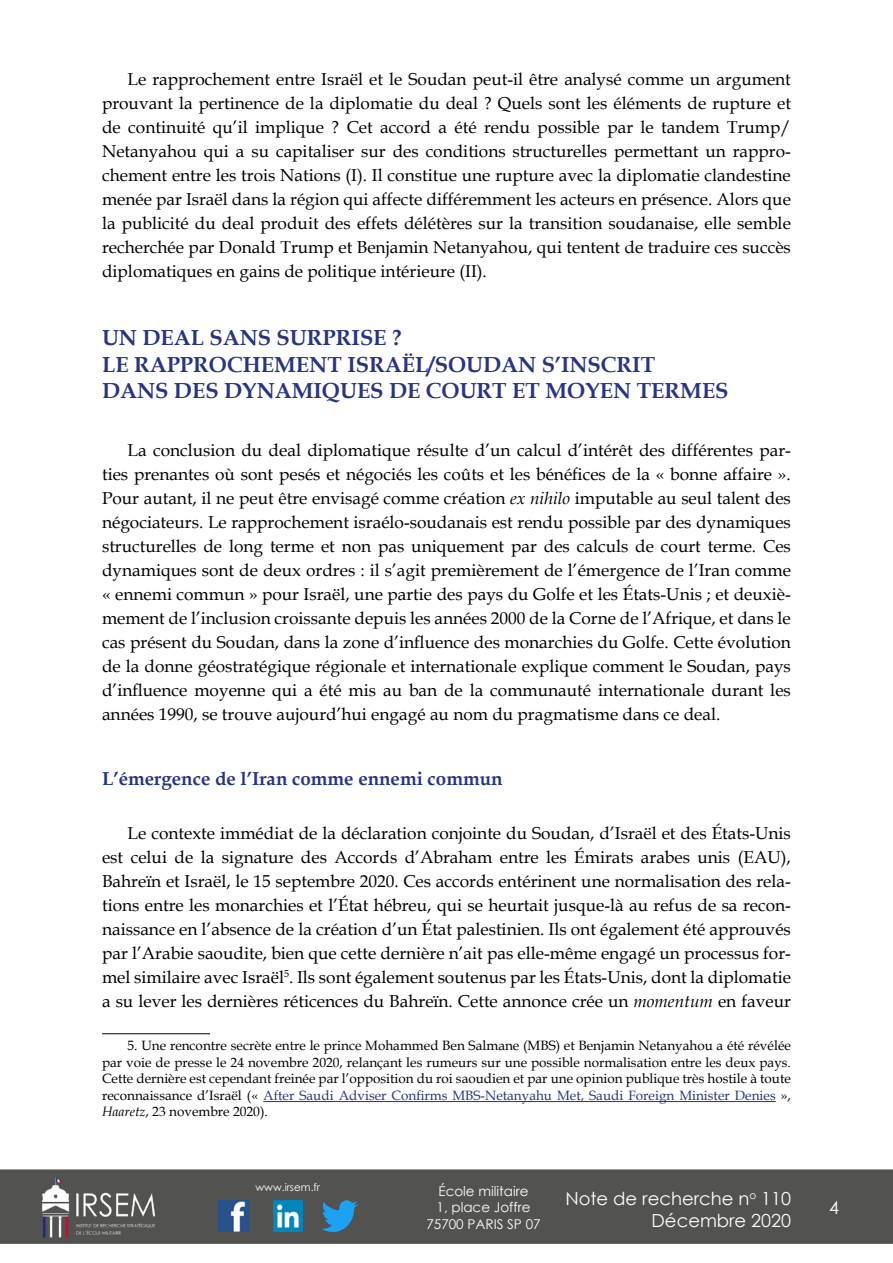
<style>
.page{position:relative;width:893px;height:1263px;background:#fff}
.page>*{position:absolute;margin:0;border:0;box-sizing:border-box;transform-origin:0 0}
.t1{font:700 21.75px/26.1px "Book Antiqua";color:#283583}
.t2{font:700 18.75px "Book Antiqua";color:#283583}
.t3{font:18px/21.6px "Century Gothic";color:#fff;text-align:right}
.t4{font:17.25px/24px "Book Antiqua";color:#000;text-align:justify}
.t5{font:13.5px/16.5px "Book Antiqua";color:#000;text-align:justify}
.t6{font:13.5px/16.2px "Century Gothic";color:#fff;text-align:center}
.t7{font:10.5px "Century Gothic";color:#fff}
.s1{font-style:italic}
.s2{color:#283583}
</style>
<div class="page">
<div style="left:0;top:1169px;width:893px;height:75px;background:#525251"></div>
<img style="left:39px;top:1169px;width:117px;height:75px">
<img style="left:322px;top:1200px;width:36px;height:32px">
<img style="left:218px;top:1200px;width:31px;height:32px">
<img style="left:274px;top:1200px;width:28px;height:32px">
<hr style="left:102px;top:1033px;width:108px;height:1px;background:#000">
<hr style="left:263px;top:1101px;width:513px;height:1px;background:#283583">
<p class="t4" style="left:102px;top:67px;width:690px;text-indent:26px">Le rapprochement entre Israël et le Soudan peut-il être analysé comme un argument prouvant la pertinence de la diplomatie du deal ? Quels sont les éléments de rupture et de continuité qu’il implique ? Cet accord a été rendu possible par le tandem Trump/ Netanyahou qui a su capitaliser sur des conditions structurelles permettant un rappro&shy;chement entre les trois Nations (I). Il constitue une rupture avec la diplomatie clandestine menée par Israël dans la région qui affecte différemment les acteurs en présence. Alors que la publicité du deal produit des effets délétères sur la transition soudanaise, elle semble recherchée par Donald Trump et Benjamin Netanyahou, qui tentent de traduire ces succès diplomatiques en gains de politique intérieure (II).</p>
<p class="t1" style="left:102px;top:325px;width:628px">UN DEAL SANS SURPRISE ?<br>LE RAPPROCHEMENT ISRAËL/SOUDAN S’INSCRIT<br>DANS DES DYNAMIQUES DE COURT ET MOYEN TERMES</p>
<p class="t4" style="left:102px;top:437px;width:690px;text-indent:26px">La conclusion du deal diplomatique résulte d’un calcul d’intérêt des différentes par&shy;ties prenantes où sont pesés et négociés les coûts et les bénéfices de la « bonne affaire ».<br>Pour autant, il ne peut être envisagé comme création <span class="s1">ex nihilo</span> imputable au seul talent des négociateurs. Le rapprochement israélo-soudanais est rendu possible par des dynamiques structurelles de long terme et non pas uniquement par des calculs de court terme. Ces dynamiques sont de deux ordres : il s’agit premièrement de l’émergence de l’Iran comme « ennemi commun » pour Israël, une partie des pays du Golfe et les États-Unis ; et deuxiè&shy;mement de l’inclusion croissante depuis les années 2000 de la Corne de l’Afrique, et dans le cas présent du Soudan, dans la zone d’influence des monarchies du Golfe. Cette évolution de la donne géostratégique régionale et internationale explique comment le Soudan, pays d’influence moyenne qui a été mis au ban de la communauté internationale durant les années 1990, se trouve aujourd’hui engagé au nom du pragmatisme dans ce deal.</p>
<p class="t2" style="left:102px;top:766px;width:402px">L’émergence de l’Iran comme ennemi commun</p>
<p class="t4" style="left:102px;top:820px;width:690px;text-indent:26px">Le contexte immédiat de la déclaration conjointe du Soudan, d’Israël et des États-Unis est celui de la signature des Accords d’Abraham entre les Émirats arabes unis (EAU), Bahreïn et Israël, le 15 septembre 2020. Ces accords entérinent une normalisation des rela&shy;tions entre les monarchies et l’État hébreu, qui se heurtait jusque-là au refus de sa recon&shy;naissance en l’absence de la création d’un État palestinien. Ils ont également été approuvés par l’Arabie saoudite, bien que cette dernière n’ait pas elle-même engagé un processus for&shy;mel similaire avec Israël<sup>5</sup>. Ils sont également soutenus par les États-Unis, dont la diplomatie a su lever les dernières réticences du Bahreïn. Cette annonce crée un <span class="s1">momentum</span> en faveur</p>
<p class="t5" style="left:102px;top:1037px;width:690px;text-indent:26px">5. Une rencontre secrète entre le prince Mohammed Ben Salmane (MBS) et Benjamin Netanyahou a été révélée par voie de presse le 24 novembre 2020, relançant les rumeurs sur une possible normalisation entre les deux pays.<br>Cette dernière est cependant freinée par l’opposition du roi saoudien et par une opinion publique très hostile à toute reconnaissance d’Israël (« <span class="s2">After Saudi Adviser Confirms MBS-Netanyahu Met, Saudi Foreign Minister Denies</span> », <span class="s1">Haaretz</span>, 23 novembre 2020).</p>
<p class="t7" style="left:256px;top:1179px;width:66px">www.irsem.fr</p>
<p class="t6" style="left:426px;top:1183px;width:116px">École militaire<br>1, place Joffre<br>75700 PARIS SP 07</p>
<p class="t3" style="left:565px;top:1187px;width:227px">Note de recherche n<sup>o</sup> 110<br>Décembre 2020</p>
<p class="t3" style="left:829px;top:1196px;width:11px">4</p>
</div>
